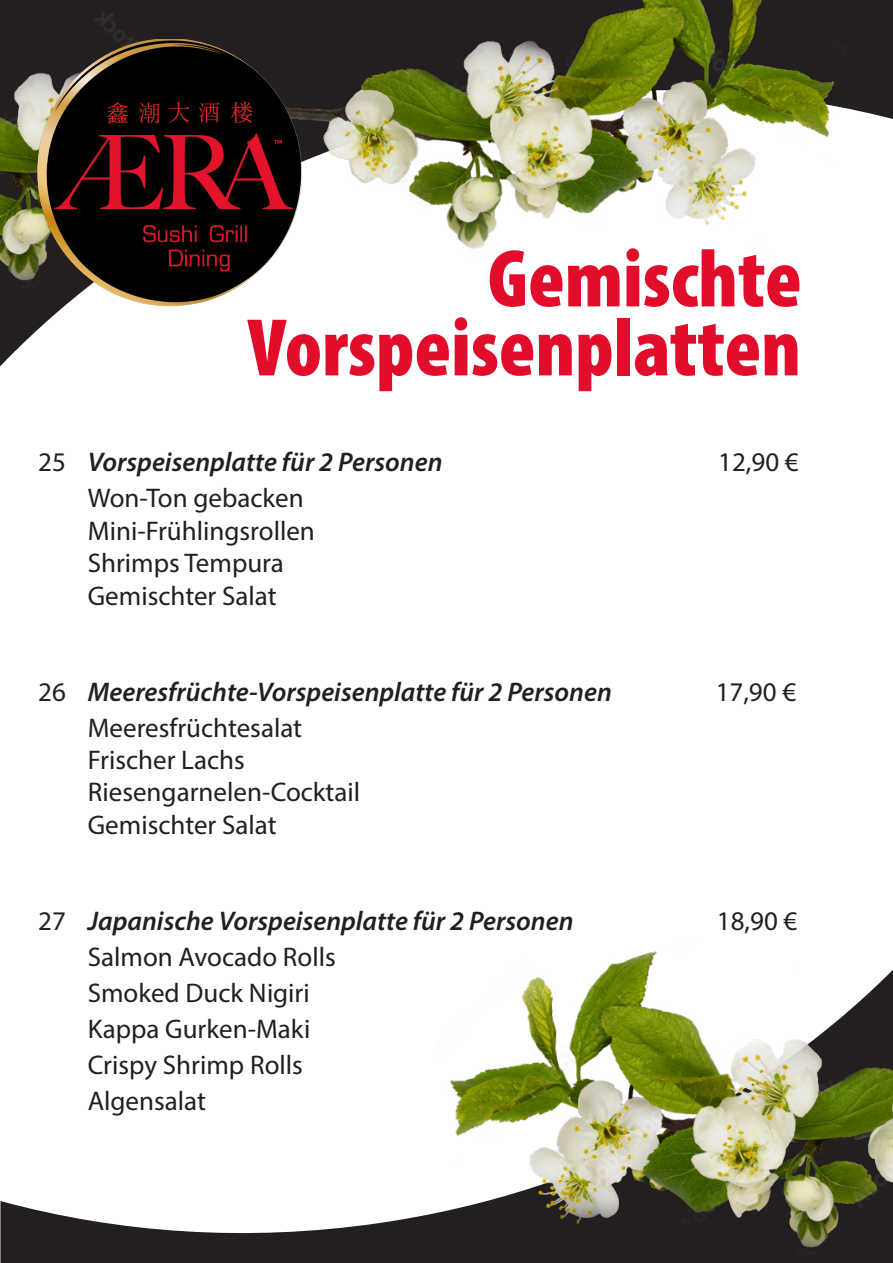
<style>
.page{position:relative;width:893px;height:1263px;background:#fff}
.page>*{position:absolute;margin:0;border:0;box-sizing:border-box;transform-origin:0 0}
.t1{font:900 condensed 82.5px/69px "Myriad Pro";color:#e10d2a;text-align:right}
.t2{font:27px/32.4px "Myriad Pro";color:#231f20}
.t3{font:italic 600 27px "Myriad Pro";color:#231f20}
.s1{font-weight:400;font-style:normal}
</style>
<div class="page">
<svg style="left:0;top:0;width:893px;height:367px"></svg>
<svg style="left:0;top:1201px;width:893px;height:62px;fill:#231f20"></svg>
<img style="left:0;top:0;width:61px;height:289px">
<img style="left:437px;top:951px;width:456px;height:305px">
<img style="left:61px;top:0;width:785px;height:257px">
<img style="left:38px;top:40px;width:263px;height:266px">
<h1 class="t1" style="left:248px;top:242px;width:556px">Gemischte<br>Vorspeisenplatten</h1>
<p class="t3" style="left:38px;top:445px;width:406px"><span class="s1">25</span> Vorspeisenplatte für 2 Personen</p>
<p class="t2" style="left:718px;top:446px;width:82px">12,90 €</p>
<p class="t2" style="left:88px;top:482px;width:229px">Won-Ton gebacken<br>Mini-Frühlingsrollen<br>Shrimps Tempura<br>Gemischter Salat</p>
<p class="t3" style="left:38px;top:674px;width:575px"><span class="s1">26</span> Meeresfrüchte-Vorspeisenplatte für 2 Personen</p>
<p class="t2" style="left:716px;top:675px;width:82px">17,90 €</p>
<p class="t2" style="left:88px;top:711px;width:274px">Meeresfrüchtesalat<br>Frischer Lachs<br>Riesengarnelen-Cocktail<br>Gemischter Salat</p>
<p class="t3" style="left:38px;top:904px;width:537px"><span class="s1">27</span> Japanische Vorspeisenplatte für 2 Personen</p>
<p class="t2" style="left:717px;top:904px;width:82px">18,90 €</p>
<p class="t2" style="left:88px;top:938px;width:250px;line-height:36px">Salmon Avocado Rolls<br>Smoked Duck Nigiri<br>Kappa Gurken-Maki<br>Crispy Shrimp Rolls<br>Algensalat</p>
</div>
